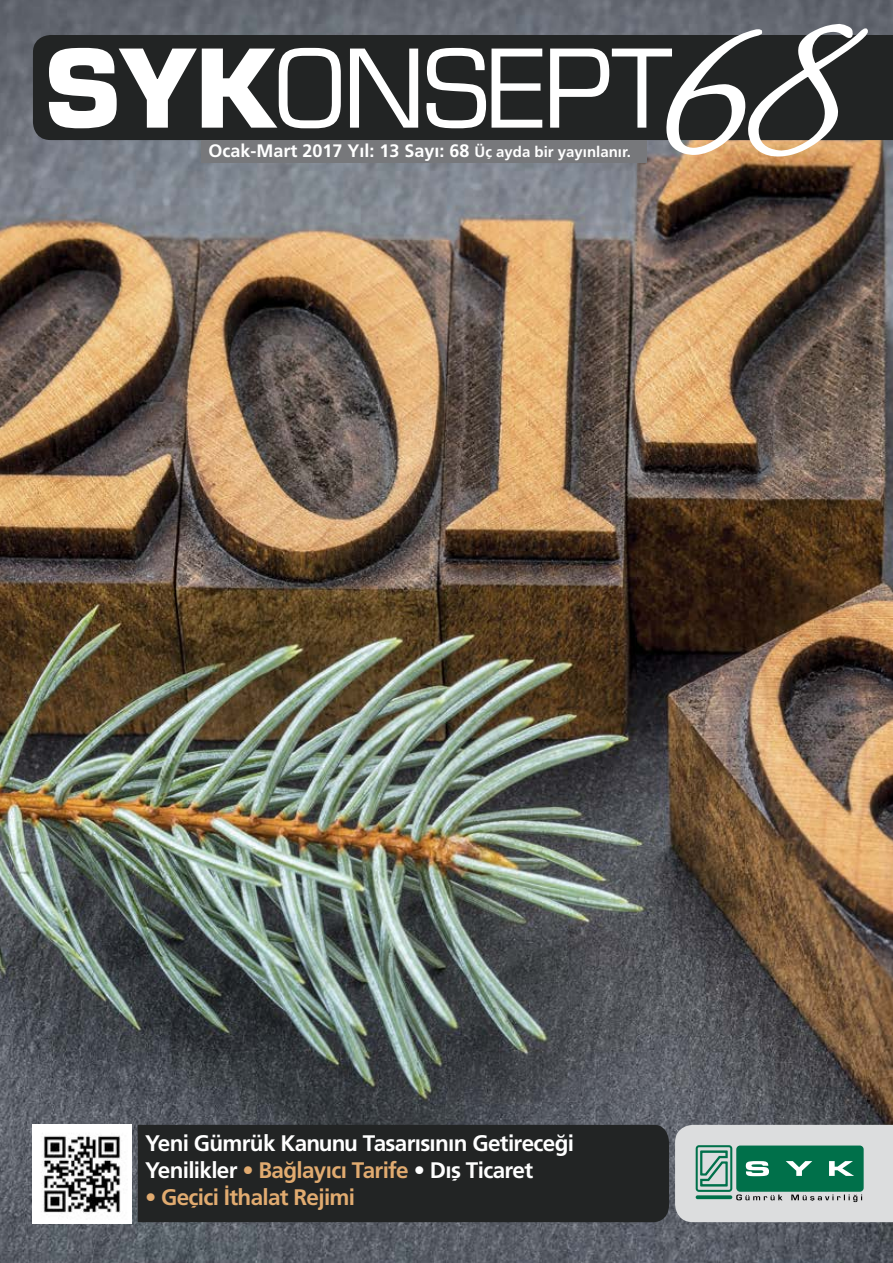
<style>
.page{position:relative;width:893px;height:1263px;background:#fff}
.page>*{position:absolute;margin:0;border:0;box-sizing:border-box;transform-origin:0 0}
.t1{font:22.5px/27px "Frutiger Bold Tr";letter-spacing:-.03em;color:#fff}
.t2{font:22.5px "Frutiger Bold Tr";letter-spacing:-.03em;color:#e1ab70}
.t3{font:18px "Frutiger Bold Tr";color:#fff}
.s1{font-size:15px}
.s2{color:#e1ab70}
</style>
<div class="page">
<img style="left:0;top:0;width:893px;height:1263px">
<div style="left:33px;top:35px;width:860px;height:105px;background:#222424"></div>
<svg style="left:49px;top:48px;width:292px;height:80px"></svg>
<svg style="left:350px;top:49px;width:68px;height:79px"></svg>
<svg style="left:425px;top:48px;width:117px;height:80px"></svg>
<div style="left:201px;top:140px;width:446px;height:22px;background:#77787b"></div>
<svg style="left:675px;top:1125px;width:218px;height:97px;background:#9abbb1"></svg>
<div style="left:138px;top:1125px;width:531px;height:97px;background:#222424"></div>
<img style="left:33px;top:1125px;width:98px;height:98px">
<svg style="left:550px;top:0;width:322px;height:159px"></svg>
<p class="t3" style="left:208px;top:140px;width:424px">Ocak-Mart 2017 Yıl: 13 Sayı: 68 <span class="s1">Üç ayda bir yayınlanır.</span></p>
<p class="t1" style="left:145px;top:1130px;width:430px">Yeni Gümrük Kanunu Tasarısının Getireceği<br>Yenilikler <span class="s2">• Bağlayıcı Tarife</span> • Dış Ticaret</p>
<p class="t2" style="left:145px;top:1184px;width:212px">• Geçici İthalat Rejimi</p>
</div>
